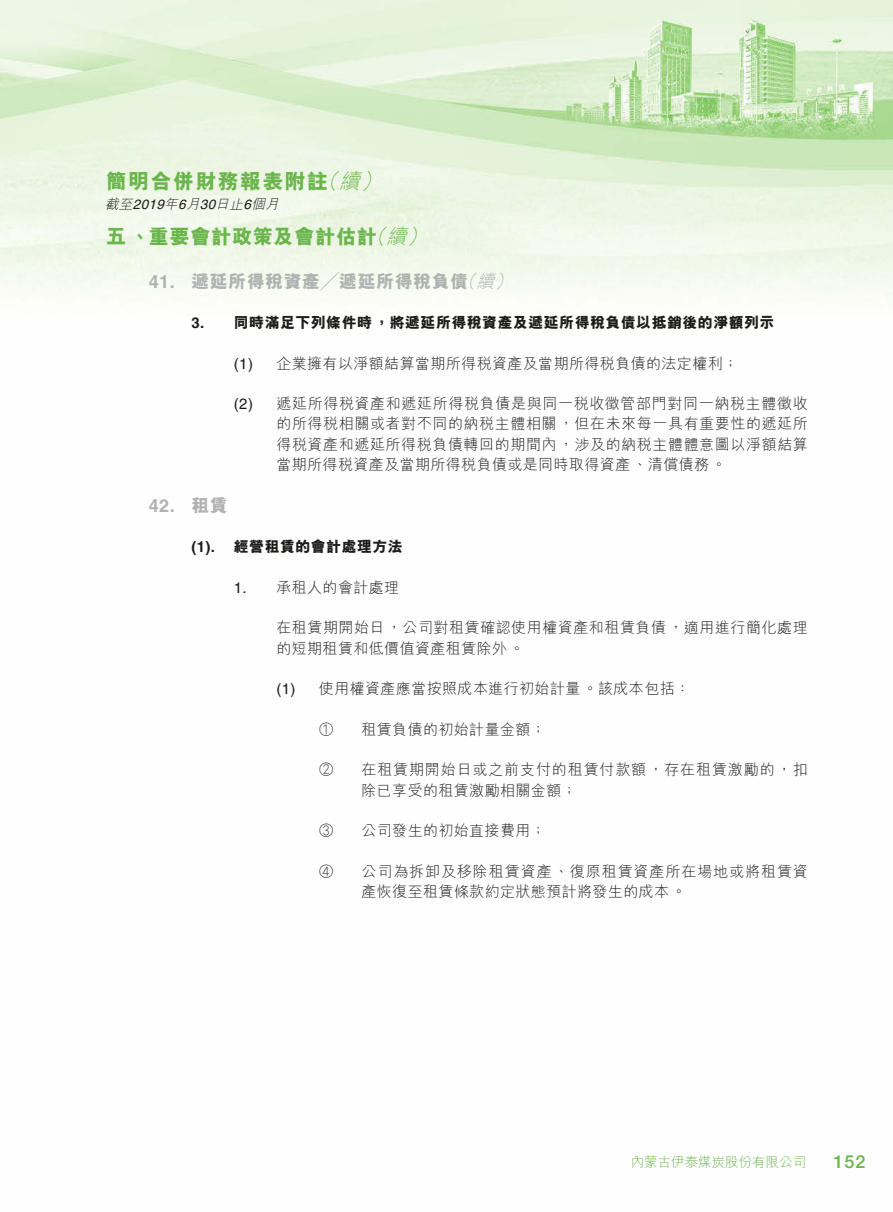
<style>
.page{position:relative;width:893px;height:1212px;background:#fff}
.page>*{position:absolute;margin:0;border:0;box-sizing:border-box;transform-origin:0 0}
.t1{font:800 21px "M Hei HK";letter-spacing:.06em;color:#6bb64c}
.t2{font:800 20.25px "M Hei HK";letter-spacing:.025em;color:#6bb64c}
.t3{font:800 18px "M Hei HK";letter-spacing:.025em;color:#b2b2b2}
.t4{font:700 18px "Helvetica LT Std";color:#b2b2b2}
.t5{font:500 18px "Helvetica Neue LT Std";color:#6bb64c}
.t6{font:300 15px/20.2px "M Hei HK";letter-spacing:.025em;color:#1c1c1b;text-align:justify}
.t7{font:300 15px/20.2px "M Hei HK";letter-spacing:.06em;color:#1c1c1b}
.t8{font:800 15px "M Hei HK";letter-spacing:.025em;color:#1c1c1b}
.t9{font:700 15px "Helvetica LT Std";color:#1c1c1b}
.t10{font:italic 300 13.5px "M Hei HK";color:#1c1c1b}
.t11{font:300 13.5px "M Hei HK";color:#6bb64c}
.s1{font-weight:300;font-style:italic}
.s2{font-family:"Helvetica LT Std";font-weight:400}
.s3{font-family:"Helvetica LT Std";font-weight:700}
.s4{font-family:"M Hei HK";font-weight:800}
</style>
<div class="page">
<img style="left:0;top:0;width:893px;height:299px">
<h1 class="t1" style="left:106px;top:167px;width:284px">簡明合併財務報表附註<span class="s1">（續）</span></h1>
<p class="t10" style="left:105px;top:195px;width:179px">截至<span class="s2">2019</span>年<span class="s2">6</span>月<span class="s2">30</span>日止<span class="s2">6</span>個月</p>
<h2 class="t2" style="left:106px;top:223px;width:329px">五、重要會計政策及會計估計<span class="s1">（續）</span></h2>
<p class="t3" style="left:149px;top:269px;width:371px"><span class="s3">41.</span> 遞延所得稅資產╱遞延所得稅負債<span class="s1">（續）</span></p>
<p class="t8" style="left:191px;top:313px;width:585px"><span class="s3">3.</span> 同時滿足下列條件時，將遞延所得稅資產及遞延所得稅負債以抵銷後的淨額列示</p>
<p class="t6" style="left:234px;top:352px;width:506px"><span class="s2">(1)</span> 企業擁有以淨額結算當期所得稅資產及當期所得稅負債的法定權利；</p>
<p class="t6" style="left:276px;top:393px;width:533px;text-indent:-43px"><span class="s2">(2)</span> 遞延所得稅資產和遞延所得稅負債是與同一稅收徵管部門對同一納稅主體徵收的所得稅相關或者對不同的納稅主體相關，但在未來每一具有重要性的遞延所得稅資產和遞延所得稅負債轉回的期間內，涉及的納稅主體體意圖以淨額結算當期所得稅資產及當期所得稅負債或是同時取得資產、清償債務。</p>
<p class="t4" style="left:149px;top:495px;width:81px">42. <span class="s4">租賃</span></p>
<p class="t9" style="left:191px;top:538px;width:25px">(1).</p>
<p class="t8" style="left:234px;top:537px;width:171px">經營租賃的會計處理方法</p>
<p class="t6" style="left:234px;top:577px;width:167px"><span class="s2">1.</span> 承租人的會計處理</p>
<p class="t6" style="left:276px;top:617px;width:533px">在租賃期開始日，公司對租賃確認使用權資產和租賃負債，適用進行簡化處理的短期租賃和低價值資產租賃除外。</p>
<p class="t6" style="left:276px;top:678px;width:415px"><span class="s2">(1)</span> 使用權資產應當按照成本進行初始計量。該成本包括：</p>
<p class="t6" style="left:319px;top:718px;width:16px">①</p>
<p class="t6" style="left:361px;top:718px;width:186px">租賃負債的初始計量金額；</p>
<p class="t6" style="left:319px;top:759px;width:16px">②</p>
<p class="t7" style="left:361px;top:759px;width:448px">在租賃期開始日或之前支付的租賃付款額，存在租賃激勵的，扣除已享受的租賃激勵相關金額；</p>
<p class="t6" style="left:319px;top:820px;width:16px">③</p>
<p class="t6" style="left:361px;top:820px;width:186px">公司發生的初始直接費用；</p>
<p class="t6" style="left:319px;top:860px;width:16px">④</p>
<p class="t7" style="left:361px;top:860px;width:448px">公司為拆卸及移除租賃資產、復原租賃資產所在場地或將租賃資產恢復至租賃條款約定狀態預計將發生的成本。</p>
<p class="t11" style="left:631px;top:1152px;width:177px">內蒙古伊泰煤炭股份有限公司</p>
<p class="t5" style="left:833px;top:1151px;width:34px">152</p>
</div>
